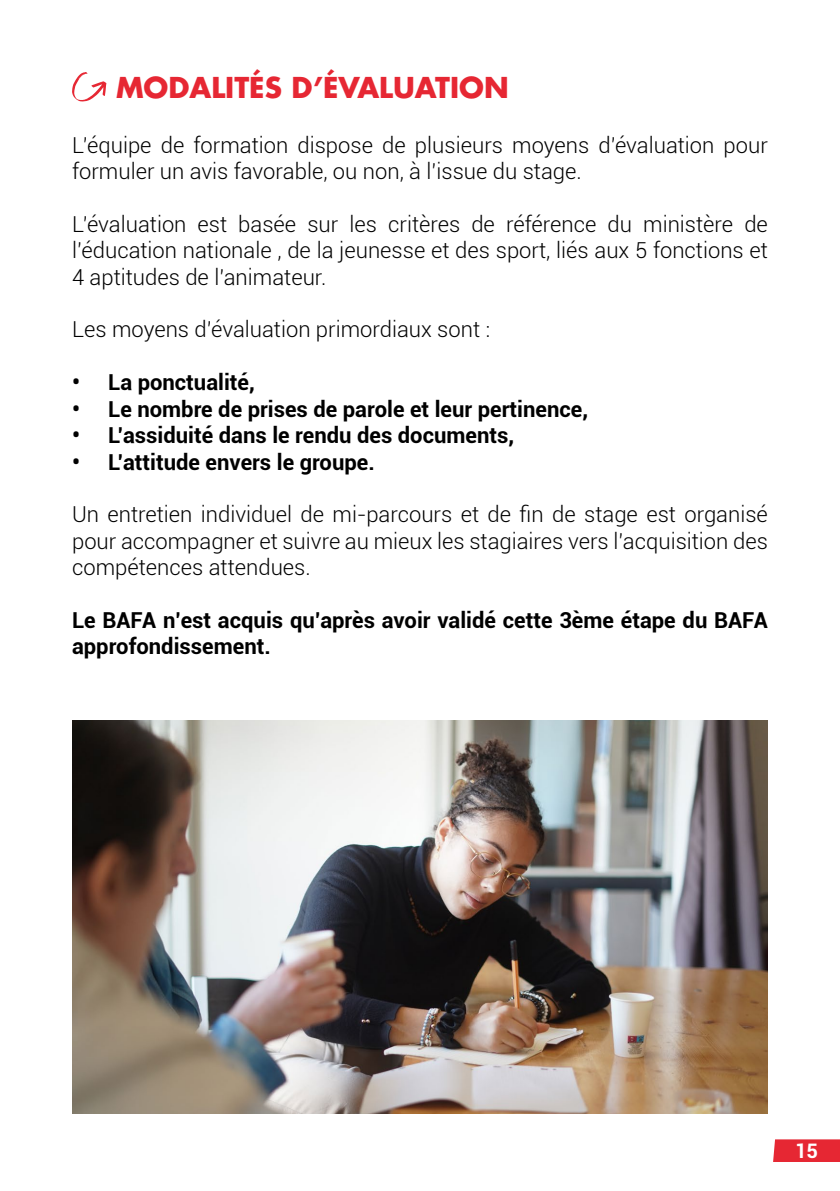
<style>
.page{position:relative;width:840px;height:1191px;background:#fff}
.page>*{position:absolute;margin:0;border:0;box-sizing:border-box;transform-origin:0 0}
.t1{font:700 28px "Futura";color:#e62733}
.t2{font:300 22px/26.4px "Roboto";color:#000;text-align:justify}
.t3{font:700 22px/26.4px "Roboto";color:#000}
.t4{font:700 20px "Roboto";color:#fff}
</style>
<div class="page">
<div style="left:773px;top:1139px;width:66px;height:23px;background:#e62733"></div>
<svg style="left:72px;top:72px;width:34px;height:30px"></svg>
<img style="left:72px;top:720px;width:695px;height:393px">
<p class="t1" style="left:116px;top:69px;width:394px">MODALITÉS D’ÉVALUATION</p>
<p class="t2" style="left:72px;top:131px;width:697px">L’équipe de formation dispose de plusieurs moyens d’évaluation pour formuler un avis favorable, ou non, à l’issue du stage.</p>
<p class="t2" style="left:72px;top:210px;width:697px">L’évaluation est basée sur les critères de référence du ministère de l’éducation nationale , de la jeunesse et des sport, liés aux 5 fonctions et 4 aptitudes de l’animateur.</p>
<p class="t2" style="left:72px;top:316px;width:419px">Les moyens d’évaluation primordiaux sont :</p>
<p class="t3" style="left:72px;top:368px;width:184px">• La ponctualité,</p>
<p class="t3" style="left:72px;top:395px;width:517px">• Le nombre de prises de parole et leur pertinence,</p>
<p class="t3" style="left:72px;top:421px;width:443px">• L’assiduité dans le rendu des documents,</p>
<p class="t3" style="left:72px;top:447px;width:304px">• L’attitude envers le groupe.</p>
<p class="t2" style="left:72px;top:500px;width:697px">Un entretien individuel de mi-parcours et de fin de stage est organisé pour accompagner et suivre au mieux les stagiaires vers l’acquisition des compétences attendues.</p>
<p class="t3" style="left:72px;top:606px;width:697px">Le BAFA n’est acquis qu’après avoir validé cette 3ème étape du BAFA approfondissement.</p>
<p class="t4" style="left:794px;top:1137px;width:24px">15</p>
</div>
